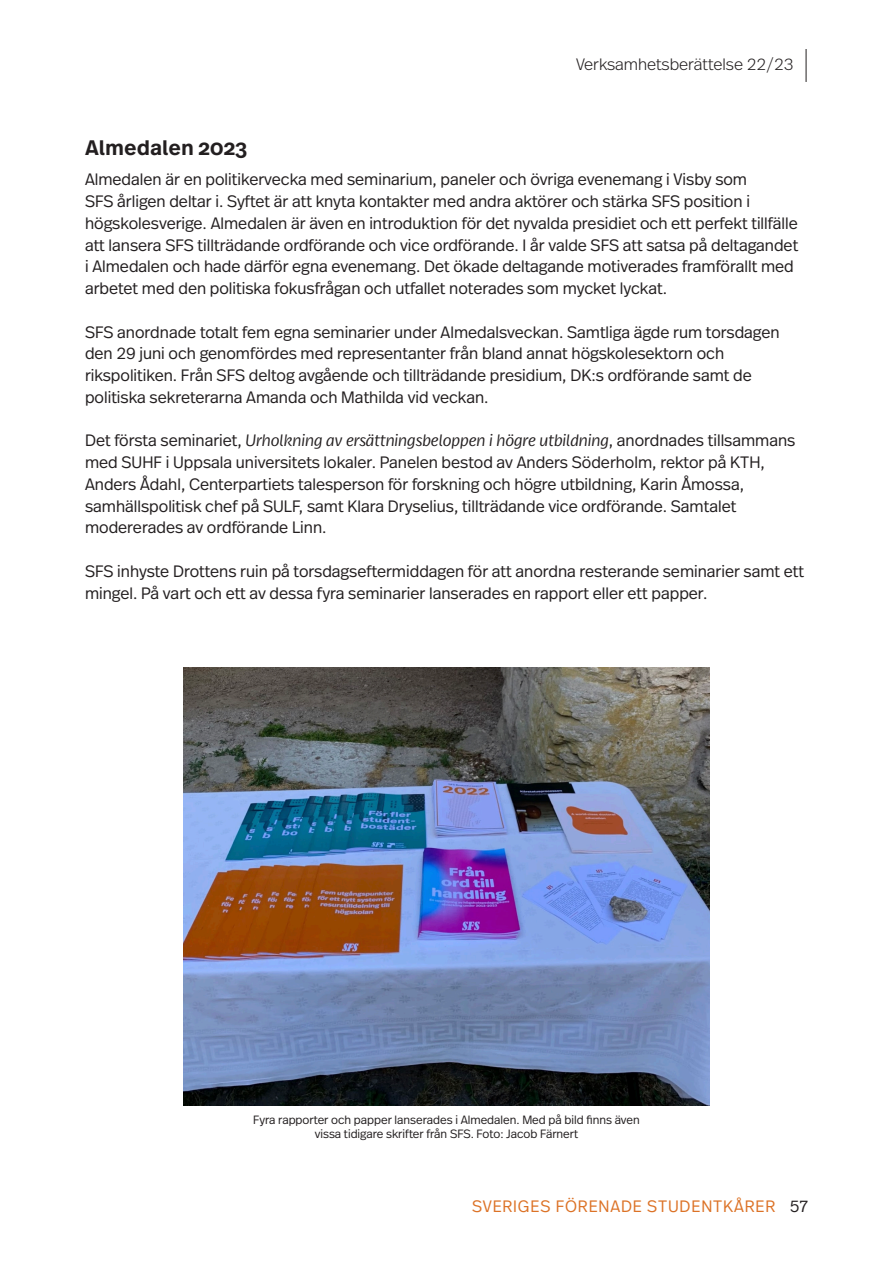
<style>
.page{position:relative;width:893px;height:1263px;background:#fff}
.page>*{position:absolute;margin:0;border:0;box-sizing:border-box;transform-origin:0 0}
.Rubrik_2{font:600 21px "Real Text Pro";color:#231f20}
.t1{font:300 16.5px/21.8px "Real Head Pro";color:#231f20}
.t2{font:300 16.5px "Real Head Pro";letter-spacing:.05em;color:#dc7226}
.t3{font:300 16.5px "Real Head Pro";color:#231f20}
.Bildtext{font:300 12px/14.4px "Real Head Pro";color:#231f20;text-align:center}
.s1{font-style:italic}
.s2{color:#231f20}
</style>
<div class="page">
<hr style="left:806px;top:49px;width:1px;height:33px;background:#231f20">
<img style="left:183px;top:668px;width:526px;height:437px">
<p class="t3" style="left:576px;top:53px;width:219px">Verksamhetsberättelse 22/23</p>
<p class="Rubrik_2" style="left:85px;top:133px;width:164px">Almedalen 2023</p>
<p class="t1" style="left:85px;top:168px;width:715px">Almedalen är en politikervecka med seminarium, paneler och övriga evenemang i Visby som<br>SFS årligen deltar i. Syftet är att knyta kontakter med andra aktörer och stärka SFS position i högskolesverige. Almedalen är även en introduktion för det nyvalda presidiet och ett perfekt tillfälle att lansera SFS tillträdande ordförande och vice ordförande. I år valde SFS att satsa på deltagandet i Almedalen och hade därför egna evenemang. Det ökade deltagande motiverades framförallt med arbetet med den politiska fokusfrågan och utfallet noterades som mycket lyckat.</p>
<p class="t1" style="left:85px;top:320px;width:696px">SFS anordnade totalt fem egna seminarier under Almedalsveckan. Samtliga ägde rum torsdagen den 29 juni och genomfördes med representanter från bland annat högskolesektorn och rikspolitiken. Från SFS deltog avgående och tillträdande presidium, DK:s ordförande samt de politiska sekreterarna Amanda och Mathilda vid veckan.</p>
<p class="t1" style="left:85px;top:429px;width:712px">Det första seminariet, <span class="s1">Urholkning av ersättningsbeloppen i högre utbildning</span>, anordnades tillsammans med SUHF i Uppsala universitets lokaler. Panelen bestod av Anders Söderholm, rektor på KTH, Anders Ådahl, Centerpartiets talesperson för forskning och högre utbildning, Karin Åmossa, samhällspolitisk chef på SULF, samt Klara Dryselius, tillträdande vice ordförande. Samtalet modererades av ordförande Linn.</p>
<p class="t1" style="left:85px;top:560px;width:721px">SFS inhyste Drottens ruin på torsdagseftermiddagen för att anordna resterande seminarier samt ett mingel. På vart och ett av dessa fyra seminarier lanserades en rapport eller ett papper.</p>
<p class="Bildtext" style="left:253px;top:1112px;width:388px">Fyra rapporter och papper lanserades i Almedalen. Med på bild finns även vissa tidigare skrifter från SFS. Foto: Jacob Färnert</p>
<p class="t2" style="left:472px;top:1195px;width:337px">SVERIGES FÖRENADE STUDENTKÅRER <span class="s2">57</span></p>
</div>
